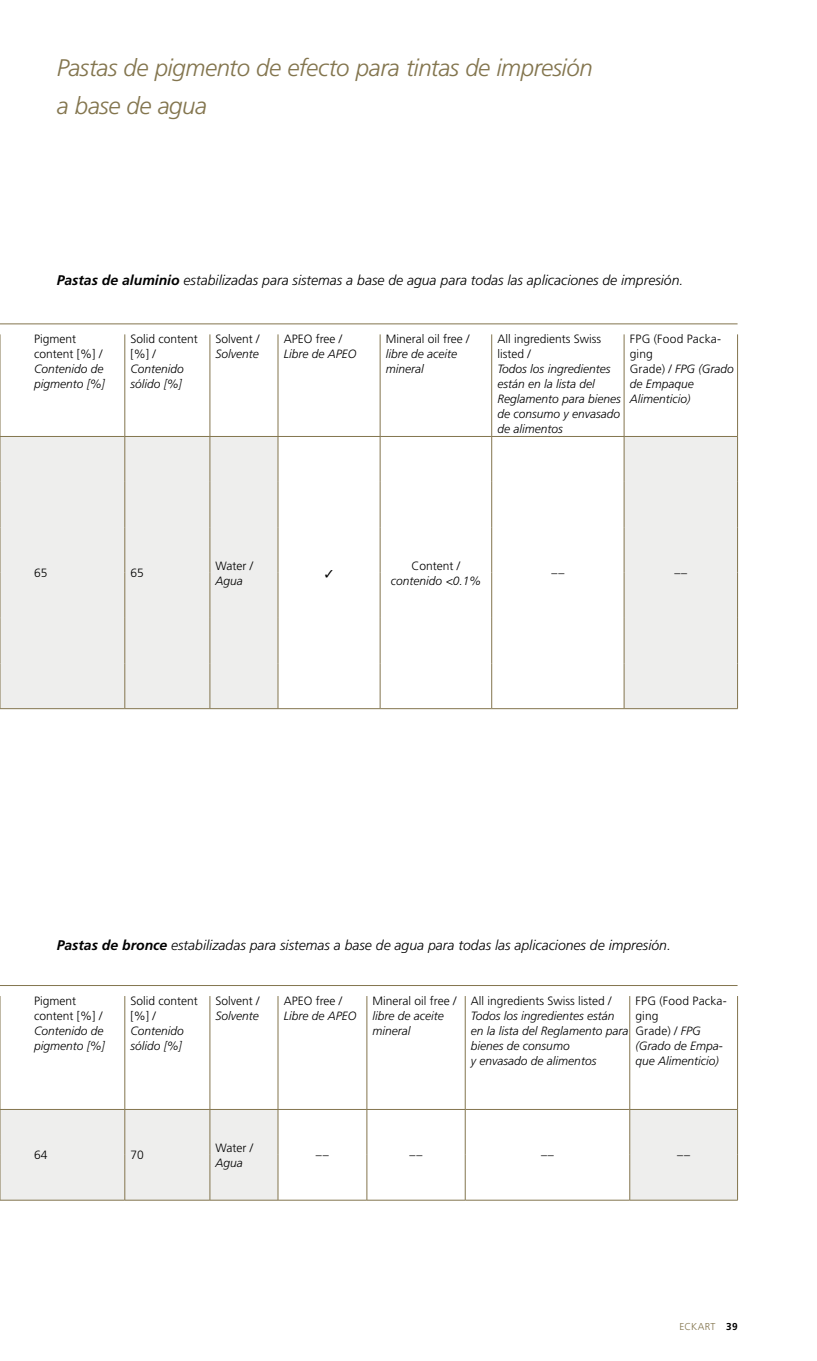
<style>
.page{position:relative;width:817px;height:1361px;background:#fff}
.page>*{position:absolute;margin:0;border:0;box-sizing:border-box;transform-origin:0 0}
.t1{font:italic 300 24px/38px "Frutiger LT Std";letter-spacing:-.02em;color:#83754e}
.t2{font:16px "Menlo";color:#000}
.t3{font:italic 300 14px "Frutiger LT Std";color:#000}
.t4{font:italic 300 12px/15px "Frutiger LT Std";color:#000}
.t5{font:300 12px/15px "Frutiger LT Std";color:#000}
.t6{font:300 10px "Frutiger LT Std";letter-spacing:.02em;color:#83754e}
.s1{font-weight:700}
.s2{font-style:normal}
.s3{font-weight:700;color:#000}
</style>
<div class="page">
<svg style="left:0;top:985px;width:738px;height:216px"></svg>
<svg style="left:0;top:323px;width:738px;height:387px"></svg>
<h1 class="t1" style="left:57px;top:49px;width:537px">Pastas de pigmento de efecto para tintas de impresión a base de agua</h1>
<p class="t3" style="left:57px;top:272px;width:628px"><span class="s1">Pastas de aluminio</span> estabilizadas para sistemas a base de agua para todas las aplicaciones de impresión.</p>
<p class="t4" style="left:34px;top:332px;width:72px"><span class="s2">Pigment content [%]</span> /<br>Contenido de pigmento [%]</p>
<p class="t5" style="left:130px;top:332px;width:69px">Solid content [%] /</p>
<p class="t4" style="left:130px;top:362px;width:55px">Contenido sólido [%]</p>
<p class="t5" style="left:215px;top:332px;width:46px">Solvent /</p>
<p class="t4" style="left:215px;top:347px;width:45px">Solvente</p>
<p class="t5" style="left:283px;top:332px;width:60px">APEO free /</p>
<p class="t4" style="left:283px;top:347px;width:74px">Libre de APEO</p>
<p class="t5" style="left:386px;top:332px;width:85px">Mineral oil free /</p>
<p class="t4" style="left:386px;top:347px;width:73px">libre de aceite mineral</p>
<p class="t5" style="left:497px;top:332px;width:105px">All ingredients Swiss listed /</p>
<p class="t4" style="left:497px;top:362px;width:125px">Todos los ingredientes están en la lista del<br>Reglamento para bienes de consumo y envasado de alimentos</p>
<p class="t4" style="left:629px;top:332px;width:106px"><span class="s2">FPG (Food Packa&shy;ging<br>Grade) /</span> FPG (Grado de Empaque<br>Alimenticio)</p>
<p class="t5" style="left:34px;top:565px;width:15px">65</p>
<p class="t5" style="left:130px;top:565px;width:15px">65</p>
<p class="t5" style="left:215px;top:558px;width:39px">Water /</p>
<p class="t4" style="left:215px;top:573px;width:29px">Agua</p>
<h2 class="t2" style="left:324px;top:562px;width:11px">✓</h2>
<p class="t5" style="left:411px;top:558px;width:50px">Content /</p>
<p class="t4" style="left:391px;top:573px;width:91px">contenido &lt;0.1%</p>
<p class="t5" style="left:551px;top:565px;width:14px">––</p>
<p class="t5" style="left:674px;top:565px;width:14px">––</p>
<p class="t3" style="left:57px;top:937px;width:615px"><span class="s1">Pastas de bronce</span> estabilizadas para sistemas a base de agua para todas las aplicaciones de impresión.</p>
<p class="t4" style="left:34px;top:993px;width:72px"><span class="s2">Pigment content [%]</span> /<br>Contenido de pigmento [%]</p>
<p class="t5" style="left:130px;top:993px;width:69px">Solid content [%] /</p>
<p class="t4" style="left:130px;top:1023px;width:55px">Contenido sólido [%]</p>
<p class="t5" style="left:215px;top:993px;width:46px">Solvent /</p>
<p class="t4" style="left:215px;top:1008px;width:45px">Solvente</p>
<p class="t5" style="left:283px;top:993px;width:60px">APEO free /</p>
<p class="t4" style="left:283px;top:1008px;width:74px">Libre de APEO</p>
<p class="t5" style="left:372px;top:993px;width:85px">Mineral oil free /</p>
<p class="t4" style="left:372px;top:1008px;width:73px">libre de aceite mineral</p>
<p class="t5" style="left:471px;top:993px;width:142px">All ingredients Swiss listed /</p>
<p class="t4" style="left:471px;top:1008px;width:159px">Todos los ingredientes están en la lista del Reglamento para bienes de consumo<br>y envasado de alimentos</p>
<p class="t4" style="left:635px;top:993px;width:93px"><span class="s2">FPG (Food Packa&shy;ging<br>Grade) /</span> FPG (Grado de Empa&shy;que Alimenticio)</p>
<p class="t5" style="left:34px;top:1148px;width:15px">64</p>
<p class="t5" style="left:130px;top:1148px;width:15px">70</p>
<p class="t5" style="left:215px;top:1140px;width:39px">Water /</p>
<p class="t4" style="left:215px;top:1155px;width:29px">Agua</p>
<p class="t5" style="left:316px;top:1148px;width:14px">––</p>
<p class="t5" style="left:409px;top:1148px;width:14px">––</p>
<p class="t5" style="left:541px;top:1148px;width:14px">––</p>
<p class="t5" style="left:677px;top:1148px;width:14px">––</p>
<p class="t6" style="left:679px;top:1321px;width:60px">ECKART <span class="s3">39</span></p>
</div>
